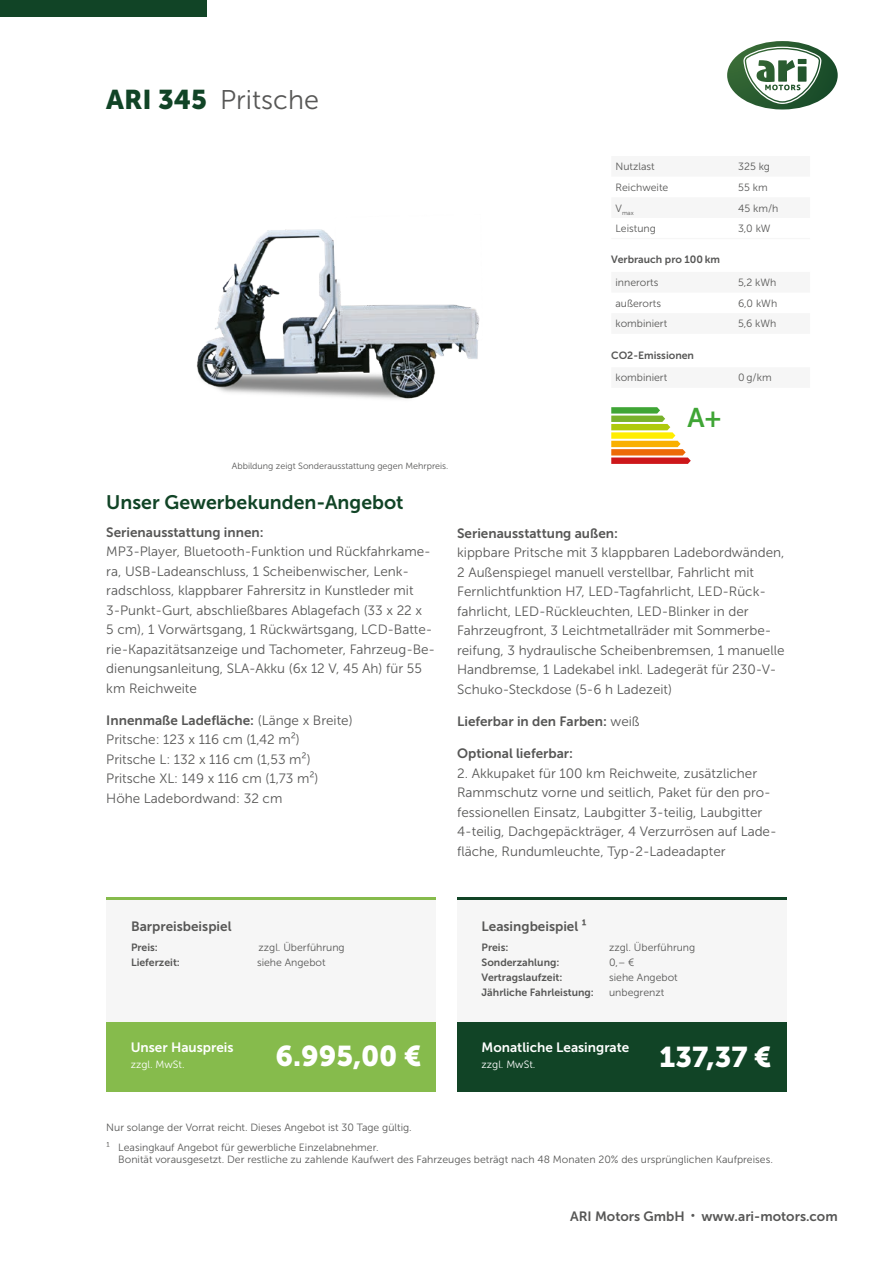
<style>
.page{position:relative;width:893px;height:1263px;background:#fff}
.page>*{position:absolute;margin:0;border:0;box-sizing:border-box;transform-origin:0 0}
.t1{font:28.5px "Museo Sans 900";color:#fff}
.t2{font:27px "Museo Sans 300";color:#575756}
.t3{font:27px "Museo Sans 700";color:#3fa535}
.t4{font:19.5px "Museo Sans 700";color:#114426}
.t5{font:13.5px/19.5px "Museo Sans 300";color:#575756}
.t6{font:13.5px "Museo Sans 700";color:#575756}
.t7{font:13.5px "Museo Sans 700";color:#fff}
.t8{font:10.5px/19.5px "Museo Sans 300";color:#575756}
.t9{font:10.5px "Museo Sans 700";color:#575756}
.t10{font:10.5px "Museo Sans 300";color:#fff}
.t11{font:9px "Museo Sans 300";color:#575756}
.t12{font:6.15px "Museo Sans 300";color:#575756}
.s1{font-family:"Museo Sans 900";color:#114426}
.s2{font-family:"Museo Sans 300"}
</style>
<div class="page">
<svg style="left:727px;top:41px;width:111px;height:68px"></svg>
<div style="left:457px;top:899px;width:330px;height:193px;background:#f6f6f6"></div>
<div style="left:106px;top:899px;width:330px;height:193px;background:#f6f6f6"></div>
<div style="left:106px;top:1023px;width:330px;height:69px;background:#86bb4c"></div>
<div style="left:457px;top:1023px;width:330px;height:69px;background:#114426"></div>
<img style="left:196px;top:229px;width:284px;height:171px">
<hr style="left:106px;top:897px;width:330px;height:2px;background:#86bb4c">
<hr style="left:457px;top:897px;width:330px;height:2px;background:#114426">
<svg style="left:611px;top:407px;width:80px;height:57px"></svg>
<div style="left:0;top:0;width:207px;height:17px;background:#114426"></div>
<hr style="left:611px;top:238px;width:123px;height:1px;background:#f6f6f6">
<hr style="left:734px;top:238px;width:76px;height:1px;background:#f6f6f6">
<h2 class="t2" style="left:106px;top:85px;width:214px"><span class="s1">ARI 345</span> Pritsche</h2>
<p class="t8" style="left:615px;top:157px;width:41px">Nutzlast</p>
<p class="t8" style="left:738px;top:157px;width:33px">325 kg</p>
<p class="t8" style="left:615px;top:178px;width:54px">Reichweite</p>
<p class="t8" style="left:738px;top:178px;width:31px">55 km</p>
<p class="t12" style="left:615px;top:210px;width:20px"><sup>V</sup>max</p>
<p class="t8" style="left:738px;top:198px;width:42px">45 km/h</p>
<p class="t8" style="left:615px;top:219px;width:42px">Leistung</p>
<p class="t8" style="left:738px;top:219px;width:34px">3,0 kW</p>
<p class="t9" style="left:611px;top:254px;width:110px">Verbrauch pro 100 km</p>
<p class="t8" style="left:615px;top:273px;width:44px">innerorts</p>
<p class="t8" style="left:738px;top:273px;width:40px">5,2 kWh</p>
<p class="t8" style="left:615px;top:294px;width:47px">außerorts</p>
<p class="t8" style="left:738px;top:294px;width:41px">6,0 kWh</p>
<p class="t8" style="left:615px;top:314px;width:53px">kombiniert</p>
<p class="t8" style="left:738px;top:314px;width:40px">5,6 kWh</p>
<p class="t9" style="left:611px;top:349px;width:84px">CO2-Emissionen</p>
<p class="t8" style="left:615px;top:368px;width:53px">kombiniert</p>
<p class="t8" style="left:738px;top:368px;width:35px">0 g/km</p>
<h2 class="t3" style="left:687px;top:402px;width:36px">A+</h2>
<p class="t11" style="left:232px;top:461px;width:218px">Abbildung zeigt Sonderausstattung gegen Mehrpreis.</p>
<h3 class="t4" style="left:106px;top:491px;width:299px">Unser Gewerbekunden-Angebot</h3>
<p class="t6" style="left:106px;top:524px;width:159px">Serienausstattung innen:</p>
<p class="t5" style="left:106px;top:542px;width:330px">MP3-Player, Bluetooth-Funktion und Rückfahrkame&shy;ra, USB-Ladeanschluss, 1 Scheibenwischer, Lenk&shy;radschloss, klappbarer Fahrersitz in Kunstleder mit 3-Punkt-Gurt, abschließbares Ablagefach (33 x 22 x<br>5 cm), 1 Vorwärtsgang, 1 Rückwärtsgang, LCD-Batte&shy;rie-Kapazitätsanzeige und Tachometer, Fahrzeug-Be&shy;dienungsanleitung, SLA-Akku (6x 12 V, 45 Ah) für 55 km Reichweite</p>
<p class="t6" style="left:106px;top:713px;width:248px">Innenmaße Ladefläche: <span class="s2">(Länge x Breite)</span></p>
<p class="t5" style="left:106px;top:730px;width:214px">Pritsche: 123 x 116 cm (1,42 m²)<br>Pritsche L: 132 x 116 cm (1,53 m²)<br>Pritsche XL: 149 x 116 cm (1,73 m²)<br>Höhe Ladebordwand: 32 cm</p>
<p class="t6" style="left:457px;top:525px;width:162px">Serienausstattung außen:</p>
<p class="t5" style="left:457px;top:543px;width:329px">kippbare Pritsche mit 3 klappbaren Ladebordwänden, 2 Außenspiegel manuell verstellbar, Fahrlicht mit Fernlichtfunktion H7, LED-Tagfahrlicht, LED-Rück&shy;fahrlicht, LED-Rückleuchten, LED-Blinker in der Fahrzeugfront, 3 Leichtmetallräder mit Sommerbe&shy;reifung, 3 hydraulische Scheibenbremsen, 1 manuelle Handbremse, 1 Ladekabel inkl. Ladegerät für 230-V-Schuko-Steckdose (5-6 h Ladezeit)</p>
<p class="t6" style="left:457px;top:714px;width:184px">Lieferbar in den Farben: <span class="s2">weiß</span></p>
<p class="t6" style="left:457px;top:746px;width:118px">Optional lieferbar:</p>
<p class="t5" style="left:457px;top:763px;width:321px">2. Akkupaket für 100 km Reichweite, zusätzlicher Rammschutz vorne und seitlich, Paket für den pro&shy;fessionellen Einsatz, Laubgitter 3-teilig, Laubgitter 4-teilig, Dachgepäckträger, 4 Verzurrösen auf Lade&shy;fläche, Rundumleuchte, Typ-2-Ladeadapter</p>
<p class="t6" style="left:131px;top:919px;width:102px">Barpreisbeispiel</p>
<p class="t9" style="left:131px;top:942px;width:28px">Preis:</p>
<p class="t8" style="left:259px;top:938px;width:88px">zzgl. Überführung</p>
<p class="t9" style="left:131px;top:957px;width:50px">Lieferzeit:</p>
<p class="t8" style="left:257px;top:953px;width:70px">siehe Angebot</p>
<p class="t6" style="left:482px;top:919px;width:107px">Leasingbeispiel ¹</p>
<p class="t9" style="left:482px;top:942px;width:28px">Preis:</p>
<p class="t8" style="left:609px;top:938px;width:88px">zzgl. Überführung</p>
<p class="t9" style="left:482px;top:957px;width:79px">Sonderzahlung:</p>
<p class="t8" style="left:609px;top:953px;width:27px">0,– €</p>
<p class="t9" style="left:482px;top:972px;width:82px">Vertragslaufzeit:</p>
<p class="t8" style="left:609px;top:968px;width:70px">siehe Angebot</p>
<p class="t9" style="left:482px;top:987px;width:114px">Jährliche Fahrleistung:</p>
<p class="t8" style="left:609px;top:983px;width:57px">unbegrenzt</p>
<p class="t7" style="left:131px;top:1039px;width:104px">Unser Hauspreis</p>
<p class="t7" style="left:482px;top:1039px;width:149px">Monatliche Leasingrate</p>
<h1 class="t1" style="left:276px;top:1040px;width:147px">6.995,00 €</h1>
<h1 class="t1" style="left:659px;top:1040px;width:113px">137,37 €</h1>
<p class="t10" style="left:131px;top:1058px;width:55px">zzgl. MwSt.</p>
<p class="t10" style="left:482px;top:1058px;width:55px">zzgl. MwSt.</p>
<p class="t8" style="left:106px;top:1118px;width:307px">Nur solange der Vorrat reicht. Dieses Angebot ist 30 Tage gültig.<br>¹ Leasingkauf Angebot für gewerbliche Einzelabnehmer.</p>
<p class="t8" style="left:118px;top:1150px;width:656px">Bonität vorausgesetzt. Der restliche zu zahlende Kaufwert des Fahrzeuges beträgt nach 48 Monaten 20% des ursprünglichen Kaufpreises.</p>
<p class="t6" style="left:570px;top:1209px;width:269px">ARI Motors GmbH <sup>•</sup> www.ari-motors.com</p>
</div>
